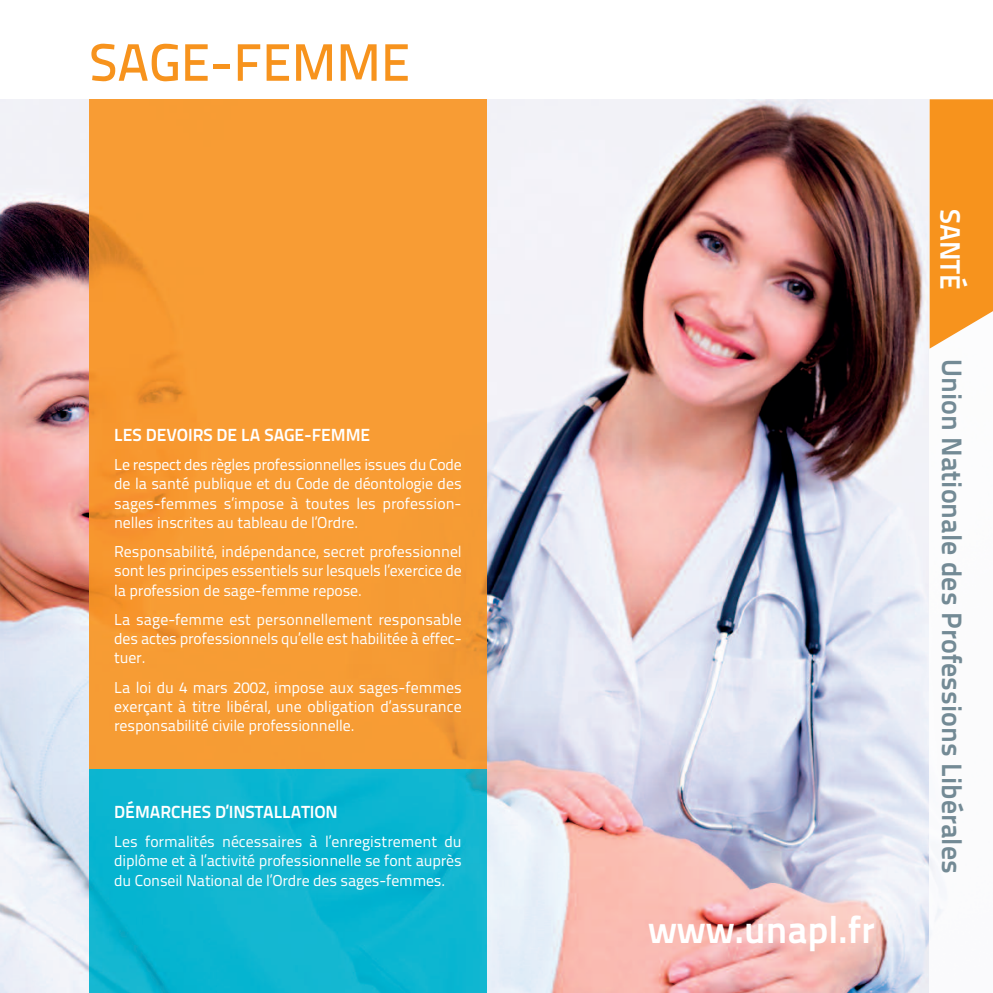
<style>
.page{position:relative;width:993px;height:993px;background:#fff}
.page>*{position:absolute;margin:0;border:0;box-sizing:border-box;transform-origin:0 0}
.t1{font:500 52.5px "Titillium Text 22 L";color:#f7931d}
.t2{font:700 38.32px "Titillium Text 22 L";color:#fff}
.t3{font:700 28px "Titillium Text 22 L";color:#738a95}
.t4{font:700 28px "Titillium Text 22 L";color:#fff}
.t5{font:700 17.5px "Titillium Text 22 L";letter-spacing:-.005em;color:#fff}
.t6{font:15.75px/19.2px "Titillium Text 22 L";letter-spacing:-.01em;color:#fff;text-align:justify}
</style>
<div class="page">
<img style="left:0;top:99px;width:929px;height:893px">
<svg style="left:929px;top:99px;width:63px;height:249px;background:#f79d33"></svg>
<img style="left:89px;top:99px;width:397px;height:893px">
<h1 class="t1" style="left:89px;top:44px;width:322px">SAGE-FEMME</h1>
<p class="t5" style="left:114px;top:428px;width:257px">LES DEVOIRS DE LA SAGE-FEMME</p>
<p class="t6" style="left:114px;top:456px;width:349px">Le respect des règles professionnelles issues du Code de la santé publique et du Code de déontologie des sages-femmes s’impose à toutes les profession&shy;nelles inscrites au tableau de l’Ordre.</p>
<p class="t6" style="left:114px;top:543px;width:349px">Responsabilité, indépendance, secret professionnel sont les principes essentiels sur lesquels l’exercice de la profession de sage-femme repose.</p>
<p class="t6" style="left:114px;top:611px;width:349px">La sage-femme est personnellement responsable des actes professionnels qu’elle est habilitée à effec&shy;tuer.</p>
<p class="t6" style="left:114px;top:679px;width:349px">La loi du 4 mars 2002, impose aux sages-femmes exerçant à titre libéral, une obligation d’assurance responsabilité civile professionnelle.</p>
<p class="t5" style="left:114px;top:805px;width:225px">DÉMARCHES D’INSTALLATION</p>
<p class="t6" style="left:114px;top:833px;width:349px">Les formalités nécessaires à l’enregistrement du diplôme et à l’activité professionnelle se font auprès du Conseil National de l’Ordre des sages-femmes.</p>
<h2 class="t2" style="left:648px;top:915px;width:228px">www.unapl.fr</h2>
<h3 class="t4" style="left:959px;top:209px;width:82px;rotate:90deg">SANTÉ</h3>
<h3 class="t3" style="left:961px;top:359px;width:516px;rotate:90deg">Union Nationale des Professions Libérales</h3>
</div>
